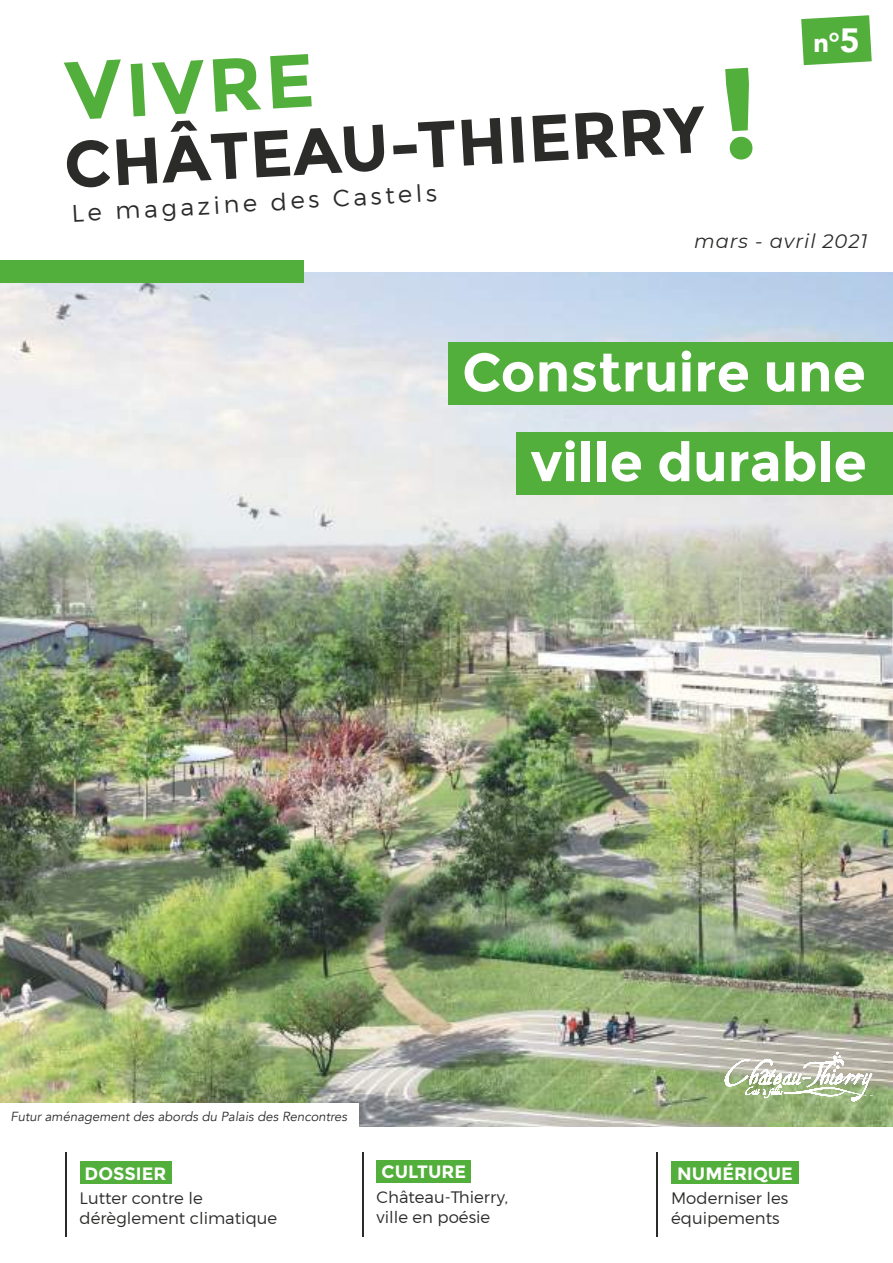
<style>
.page{position:relative;width:893px;height:1263px;background:#fff}
.page>*{position:absolute;margin:0;border:0;box-sizing:border-box;transform-origin:0 0}
.t1{font:700 75px "Montserrat";color:#53af3b}
.t2{font:700 65.4px "Montserrat";color:#2b2b2a}
.t3{font:700 54px/89.7px "Montserrat";color:#fff;text-align:right}
.t4{font:900 27px "Avenir";color:#fff}
.t5{font:300 24px "Montserrat";color:#2b2b2a}
.t6{font:italic 19.5px "Montserrat";letter-spacing:.05em;color:#2b2b2a}
.t7{font:700 17.85px "Montserrat";color:#fff}
.t8{font:300 16.5px/19.8px "Montserrat";color:#2b2b2a}
.t9{font:italic 13.2px "Avenir";color:#2b2b2a}
.s1{font-size:82.5px}
.s2{font-size:33.6px}
</style>
<div class="page">
<img style="left:0;top:271px;width:893px;height:856px">
<svg style="left:801px;top:15px;width:71px;height:50px;background:#66b851"></svg>
<div style="left:0;top:260px;width:303px;height:23px;background:#53af3b"></div>
<div style="left:449px;top:342px;width:444px;height:63px;background:#53af3b"></div>
<div style="left:517px;top:432px;width:376px;height:62px;background:#53af3b"></div>
<svg style="left:725px;top:1052px;width:148px;height:49px"></svg>
<hr style="left:362px;top:1152px;width:2px;height:84px;background:#2b2b2a">
<hr style="left:656px;top:1152px;width:2px;height:84px;background:#2b2b2a">
<hr style="left:65px;top:1152px;width:2px;height:84px;background:#2b2b2a">
<div style="left:377px;top:1160px;width:94px;height:23px;background:#53af3b"></div>
<div style="left:671px;top:1162px;width:128px;height:22px;background:#53af3b"></div>
<div style="left:80px;top:1162px;width:91px;height:22px;background:#53af3b"></div>
<div style="left:0;top:1103px;width:359px;height:28px;background:#fff"></div>
<h1 class="t1" style="left:63px;top:49px;width:250px;rotate:-3deg"><span class="s1">V</span>IVRE</h1>
<h2 class="t2" style="left:62px;top:125px;width:643px;rotate:-3deg">CHÂTEAU-THIERRY</h2>
<h3 class="t5" style="left:71px;top:198px;width:367px;rotate:-3deg">Le magazine des Castels</h3>
<h3 class="t4" style="left:813px;top:19px;width:48px">n°<span class="s2">5</span></h3>
<p class="t6" style="left:694px;top:227px;width:175px">mars - avril 2021</p>
<h3 class="t3" style="left:462px;top:328px;width:406px">Construire une ville durable</h3>
<p class="t9" style="left:10px;top:1108px;width:338px">Futur aménagement des abords du Palais des Rencontres</p>
<p class="t7" style="left:85px;top:1163px;width:83px">DOSSIER</p>
<p class="t7" style="left:382px;top:1161px;width:86px">CULTURE</p>
<p class="t7" style="left:677px;top:1163px;width:117px">NUMÉRIQUE</p>
<p class="t8" style="left:80px;top:1188px;width:199px">Lutter contre le dérèglement climatique</p>
<p class="t8" style="left:377px;top:1187px;width:133px">Château-Thierry, ville en poésie</p>
<p class="t8" style="left:671px;top:1188px;width:119px">Moderniser les équipements</p>
</div>
